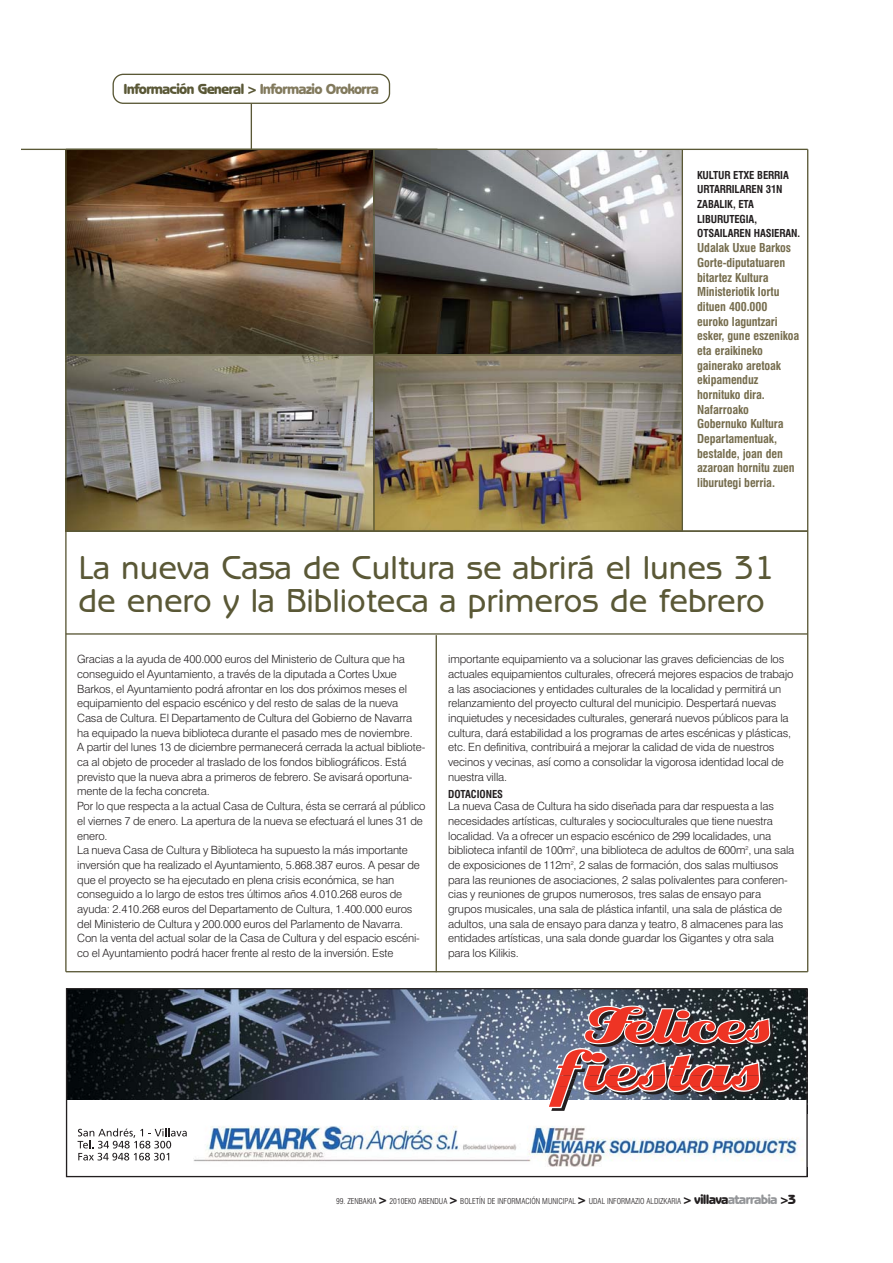
<style>
.page{position:relative;width:893px;height:1263px;background:#fff}
.page>*{position:absolute;margin:0;border:0;box-sizing:border-box;transform-origin:0 0}
.t1{font:500 33.3px/33.3px "Benguiat Gothic";color:#5a5836}
.t2{font:800 14.7px "Benguiat Gothic";letter-spacing:-.06em;color:#5a5836}
.t3{font:700 condensed 12px/14.7px "Swiss 721 BT";letter-spacing:-.01em;color:#766d4e}
.t4{font:300 11.4px/14.7px "Swiss 721 BT";letter-spacing:-.01em;color:#231f20}
.t5{font:700 condensed 10.65px/14.7px "Swiss 721 BT";letter-spacing:-.01em;color:#231f20}
.t6{font:300 condensed 7.95px "Swiss 721 BT";color:#231f20}
.s1{color:#827a5d}
.s2{font-family:"Benguiat Gothic";font-weight:800;font-stretch:normal;font-size:13.35px}
.s3{font-family:"Benguiat Gothic";font-weight:800;font-stretch:normal;font-size:13.35px;color:#939598}
</style>
<div class="page">
<img style="left:68px;top:990px;width:738px;height:110px">
<img style="left:193px;top:1126px;width:610px;height:41px">
<svg style="left:78px;top:1128px;width:109px;height:33px"></svg>
<svg style="left:546px;top:1005px;width:227px;height:106px;background:#9a6b6d"></svg>
<div style="left:66px;top:988px;width:742px;height:189px;border:1px solid #231f20"></div>
<hr style="left:251px;top:82px;width:1px;height:67px;background:#5a5836">
<svg style="left:113px;top:74px;width:277px;height:30px"></svg>
<img style="left:67px;top:150px;width:306px;height:204px">
<hr style="left:807px;top:149px;width:1px;height:823px;background:#5a5836">
<hr style="left:66px;top:971px;width:742px;height:1px;background:#5a5836">
<svg style="left:67px;top:356px;width:306px;height:174px;background:#8c8678"></svg>
<svg style="left:375px;top:150px;width:307px;height:205px;background:#727170"></svg>
<img style="left:375px;top:355px;width:307px;height:175px">
<hr style="left:373px;top:149px;width:2px;height:382px;background:#5a5836">
<hr style="left:66px;top:354px;width:615px;height:2px;background:#5a5836">
<hr style="left:682px;top:149px;width:1px;height:382px;background:#5a5836">
<hr style="left:65px;top:149px;width:2px;height:823px;background:#5a5836">
<hr style="left:66px;top:530px;width:742px;height:2px;background:#5a5836">
<hr style="left:66px;top:633px;width:742px;height:2px;background:#5a5836">
<hr style="left:21px;top:149px;width:787px;height:1px;background:#5a5836">
<hr style="left:436px;top:635px;width:1px;height:337px;background:#5a5836">
<p class="t2" style="left:124px;top:84px;width:257px">Información General &gt; <span class="s1">Informazio Orokorra</span></p>
<p class="t5" style="left:697px;top:168px;width:104px">KULTUR ETXE BERRIA<br>URTARRILAREN 31N<br>ZABALIK, ETA<br>LIBURUTEGIA,<br>OTSAILAREN HASIERAN.</p>
<p class="t3" style="left:697px;top:241px;width:104px">Udalak Uxue Barkos<br>Gorte-diputatuaren bitartez Kultura<br>Ministeriotik lortu dituen 400.000 euroko laguntzari esker, gune eszenikoa eta eraikineko gainerako aretoak ekipamenduz hornituko dira.<br>Nafarroako<br>Gobernuko Kultura<br>Departamentuak, bestalde, joan den azaroan hornitu zuen liburutegi berria.</p>
<h1 class="t1" style="left:79px;top:554px;width:697px">La nueva Casa de Cultura se abrirá el lunes 31 de enero y la Biblioteca a primeros de febrero</h1>
<p class="t4" style="left:77px;top:653px;width:350px">Gracias a la ayuda de 400.000 euros del Ministerio de Cultura que ha conseguido el Ayuntamiento, a través de la diputada a Cortes Uxue Barkos, el Ayuntamiento podrá afrontar en los dos próximos meses el equipamiento del espacio escénico y del resto de salas de la nueva Casa de Cultura. El Departamento de Cultura del Gobierno de Navarra ha equipado la nueva biblioteca durante el pasado mes de noviembre.<br>A partir del lunes 13 de diciembre permanecerá cerrada la actual bibliote&shy;ca al objeto de proceder al traslado de los fondos bibliográficos. Está previsto que la nueva abra a primeros de febrero. Se avisará oportuna&shy;mente de la fecha concreta.<br>Por lo que respecta a la actual Casa de Cultura, ésta se cerrará al público el viernes 7 de enero. La apertura de la nueva se efectuará el lunes 31 de enero.<br>La nueva Casa de Cultura y Biblioteca ha supuesto la más importante inversión que ha realizado el Ayuntamiento, 5.868.387 euros. A pesar de que el proyecto se ha ejecutado en plena crisis económica, se han conseguido a lo largo de estos tres últimos años 4.010.268 euros de ayuda: 2.410.268 euros del Departamento de Cultura, 1.400.000 euros del Ministerio de Cultura y 200.000 euros del Parlamento de Navarra.<br>Con la venta del actual solar de la Casa de Cultura y del espacio escéni&shy;co el Ayuntamiento podrá hacer frente al resto de la inversión. Este</p>
<p class="t4" style="left:448px;top:653px;width:347px">importante equipamiento va a solucionar las graves deficiencias de los actuales equipamientos culturales, ofrecerá mejores espacios de trabajo a las asociaciones y entidades culturales de la localidad y permitirá un relanzamiento del proyecto cultural del municipio. Despertará nuevas inquietudes y necesidades culturales, generará nuevos públicos para la cultura, dará estabilidad a los programas de artes escénicas y plásticas, etc. En definitiva, contribuirá a mejorar la calidad de vida de nuestros vecinos y vecinas, así como a consolidar la vigorosa identidad local de nuestra villa.</p>
<p class="t5" style="left:448px;top:787px;width:56px">DOTACIONES</p>
<p class="t4" style="left:448px;top:800px;width:348px">La nueva Casa de Cultura ha sido diseñada para dar respuesta a las necesidades artísticas, culturales y socioculturales que tiene nuestra localidad. Va a ofrecer un espacio escénico de 299 localidades, una biblioteca infantil de 100m<sup>2</sup>, una biblioteca de adultos de 600m<sup>2</sup>, una sala de exposiciones de 112m<sup>2</sup>, 2 salas de formación, dos salas multiusos para las reuniones de asociaciones, 2 salas polivalentes para conferen&shy;cias y reuniones de grupos numerosos, tres salas de ensayo para grupos musicales, una sala de plástica infantil, una sala de plástica de adultos, una sala de ensayo para danza y teatro, 8 almacenes para las entidades artísticas, una sala donde guardar los Gigantes y otra sala para los Kilikis.</p>
<p class="t6" style="left:336px;top:1197px;width:461px">99. ZENBAKIA <span class="s2">&gt;</span> 2010EKO ABENDUA <span class="s2">&gt;</span> BOLETÍN DE INFORMACIÓN MUNICIPAL <span class="s2">&gt;</span> UDAL INFORMAZIO ALDIZKARIA <span class="s2">&gt; villava</span><span class="s3">atarrabia</span> <span class="s2">&gt;3</span></p>
</div>
